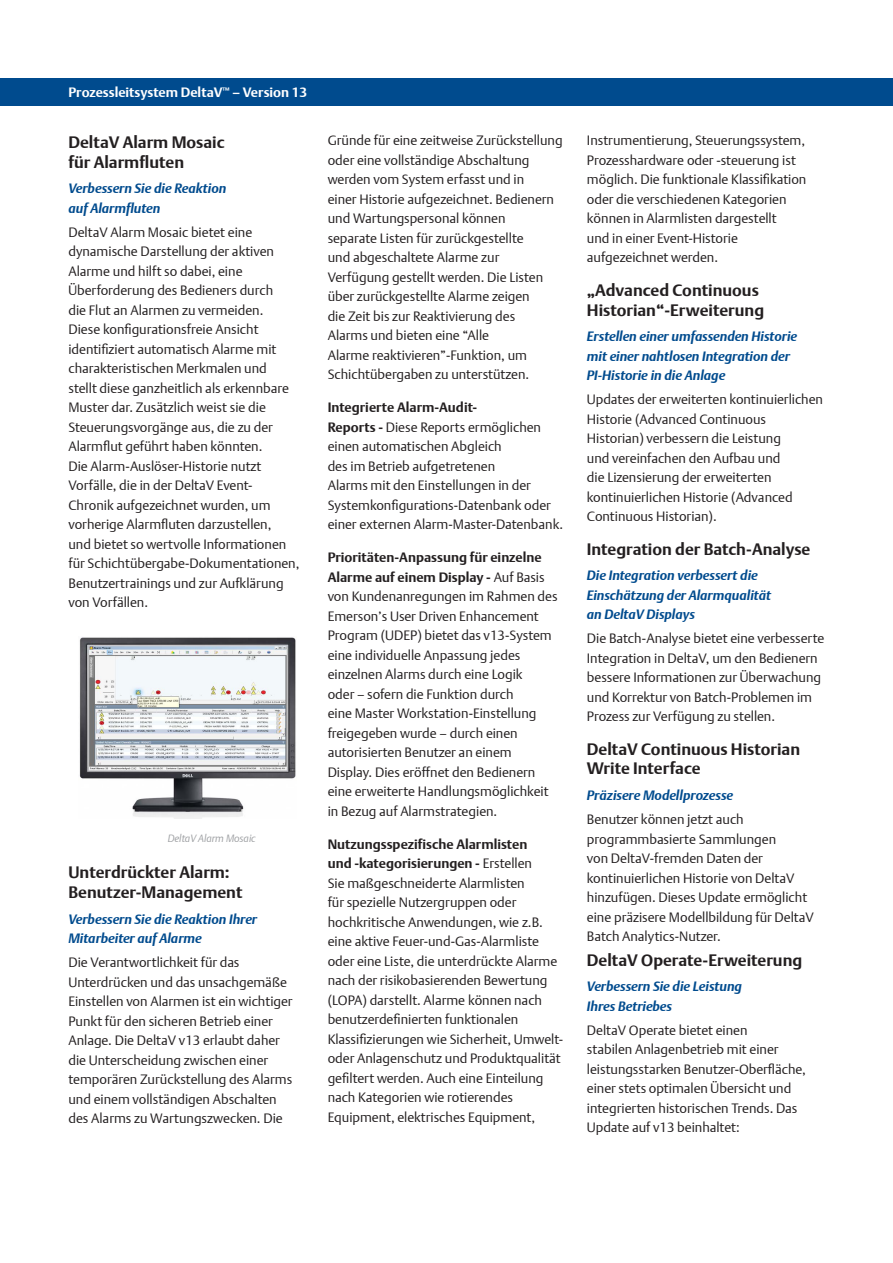
<style>
.page{position:relative;width:893px;height:1263px;background:#fff}
.page>*{position:absolute;margin:0;border:0;box-sizing:border-box;transform-origin:0 0}
.t1{font:700 16.5px/19.8px "DTL Argo T";color:#231f20}
.t2{font:13.5px/19.5px "DTL Argo T Light";color:#231f20}
.t3{font:italic 700 13.5px/19.5px "DTL Argo T";color:#004b8e}
.t4{font:700 13.5px/19.5px "DTL Argo T";color:#231f20}
.t5{font:700 13.5px "DTL Argo T";color:#fff}
.t6{font:italic 10.5px "DTL Argo T Light";color:#9fa1a4}
.s1{font-family:"DTL Argo T";font-weight:700}
.s2{font-family:"DTL Argo T Light";font-weight:400}
</style>
<div class="page">
<div style="left:0;top:78px;width:893px;height:27px;background:#004b8e"></div>
<img style="left:79px;top:637px;width:217px;height:182px">
<p class="t5" style="left:68px;top:84px;width:240px">Prozessleitsystem DeltaV<sup>™</sup> – Version 13</p>
<p class="t1" style="left:68px;top:132px;width:158px">DeltaV Alarm Mosaic für Alarmfluten</p>
<p class="t3" style="left:68px;top:178px;width:159px">Verbessern Sie die Reaktion auf Alarmfluten</p>
<p class="t2" style="left:68px;top:222px;width:233px">DeltaV Alarm Mosaic bietet eine dynamische Darstellung der aktiven Alarme und hilft so dabei, eine Überforderung des Bedieners durch<br>die Flut an Alarmen zu vermeiden.<br>Diese konfigurationsfreie Ansicht identifiziert automatisch Alarme mit charakteristischen Merkmalen und<br>stellt diese ganzheitlich als erkennbare Muster dar. Zusätzlich weist sie die Steuerungsvorgänge aus, die zu der Alarmflut geführt haben könnten.<br>Die Alarm-Auslöser-Historie nutzt Vorfälle, die in der DeltaV Event-Chronik aufgezeichnet wurden, um vorherige Alarmfluten darzustellen,<br>und bietet so wertvolle Informationen für Schichtübergabe-Dokumentationen, Benutzertrainings und zur Aufklärung von Vorfällen.</p>
<p class="t6" style="left:168px;top:832px;width:90px">DeltaV Alarm Mosaic</p>
<p class="t1" style="left:68px;top:862px;width:176px">Unterdrückter Alarm:<br>Benutzer-Management</p>
<p class="t3" style="left:68px;top:909px;width:190px">Verbessern Sie die Reaktion Ihrer<br>Mitarbeiter auf Alarme</p>
<p class="t2" style="left:68px;top:952px;width:226px">Die Verantwortlichkeit für das Unterdrücken und das unsachgemäße Einstellen von Alarmen ist ein wichtiger Punkt für den sicheren Betrieb einer Anlage. Die DeltaV v13 erlaubt daher die Unterscheidung zwischen einer temporären Zurückstellung des Alarms und einem vollständigen Abschalten des Alarms zu Wartungszwecken. Die</p>
<p class="t2" style="left:328px;top:131px;width:237px">Gründe für eine zeitweise Zurückstellung oder eine vollständige Abschaltung werden vom System erfasst und in<br>einer Historie aufgezeichnet. Bedienern und Wartungspersonal können<br>separate Listen für zurückgestellte<br>und abgeschaltete Alarme zur Verfügung gestellt werden. Die Listen über zurückgestellte Alarme zeigen<br>die Zeit bis zur Reaktivierung des<br>Alarms und bieten eine “Alle<br>Alarme reaktivieren”-Funktion, um Schichtübergaben zu unterstützen.</p>
<p class="t4" style="left:328px;top:398px;width:151px">Integrierte Alarm-Audit-</p>
<p class="t2" style="left:328px;top:417px;width:237px"><span class="s1">Reports -</span> Diese Reports ermöglichen einen automatischen Abgleich<br>des im Betrieb aufgetretenen<br>Alarms mit den Einstellungen in der Systemkonfigurations-Datenbank oder einer externen Alarm-Master-Datenbank.</p>
<p class="t4" style="left:328px;top:548px;width:218px">Prioritäten-Anpassung für einzelne<br>Alarme auf einem Display - <span class="s2">Auf Basis</span></p>
<p class="t2" style="left:328px;top:587px;width:232px">von Kundenanregungen im Rahmen des Emerson’s User Driven Enhancement Program (UDEP) bietet das v13-System eine individuelle Anpassung jedes einzelnen Alarms durch eine Logik<br>oder – sofern die Funktion durch<br>eine Master Workstation-Einstellung freigegeben wurde – durch einen autorisierten Benutzer an einem Display. Dies eröffnet den Bedienern eine erweiterte Handlungsmöglichkeit in Bezug auf Alarmstrategien.</p>
<p class="t4" style="left:328px;top:834px;width:206px">Nutzungsspezifische Alarmlisten und -kategorisierungen - <span class="s2">Erstellen</span></p>
<p class="t2" style="left:328px;top:873px;width:237px">Sie maßgeschneiderte Alarmlisten<br>für spezielle Nutzergruppen oder hochkritische Anwendungen, wie z.B. eine aktive Feuer-und-Gas-Alarmliste oder eine Liste, die unterdrückte Alarme nach der risikobasierenden Bewertung (LOPA) darstellt. Alarme können nach benutzerdefinierten funktionalen Klassifizierungen wie Sicherheit, Umwelt&shy;oder Anlagenschutz und Produktqualität gefiltert werden. Auch eine Einteilung nach Kategorien wie rotierendes Equipment, elektrisches Equipment,</p>
<p class="t2" style="left:587px;top:130px;width:221px">Instrumentierung, Steuerungssystem, Prozesshardware oder -steuerung ist möglich. Die funktionale Klassifikation oder die verschiedenen Kategorien können in Alarmlisten dargestellt<br>und in einer Event-Historie aufgezeichnet werden.</p>
<p class="t1" style="left:587px;top:280px;width:179px">„Advanced Continuous<br>Historian“-Erweiterung</p>
<p class="t3" style="left:587px;top:326px;width:212px">Erstellen einer umfassenden Historie mit einer nahtlosen Integration der<br>PI-Historie in die Anlage</p>
<p class="t2" style="left:587px;top:390px;width:238px">Updates der erweiterten kontinuierlichen Historie (Advanced Continuous Historian) verbessern die Leistung<br>und vereinfachen den Aufbau und<br>die Lizensierung der erweiterten kontinuierlichen Historie (Advanced Continuous Historian).</p>
<p class="t1" style="left:587px;top:539px;width:225px">Integration der Batch-Analyse</p>
<p class="t3" style="left:587px;top:565px;width:186px">Die Integration verbessert die<br>Einschätzung der Alarmqualität an DeltaV Displays</p>
<p class="t2" style="left:587px;top:629px;width:239px">Die Batch-Analyse bietet eine verbesserte Integration in DeltaV, um den Bedienern bessere Informationen zur Überwachung und Korrektur von Batch-Problemen im Prozess zur Verfügung zu stellen.</p>
<p class="t1" style="left:587px;top:739px;width:215px">DeltaV Continuous Historian<br>Write Interface</p>
<p class="t3" style="left:587px;top:785px;width:148px">Präzisere Modellprozesse</p>
<p class="t2" style="left:587px;top:809px;width:229px">Benutzer können jetzt auch programmbasierte Sammlungen<br>von DeltaV-fremden Daten der kontinuierlichen Historie von DeltaV hinzufügen. Dieses Update ermöglicht eine präzisere Modellbildung für DeltaV Batch Analytics-Nutzer.</p>
<p class="t1" style="left:587px;top:950px;width:217px">DeltaV Operate-Erweiterung</p>
<p class="t3" style="left:587px;top:976px;width:157px">Verbessern Sie die Leistung<br>Ihres Betriebes</p>
<p class="t2" style="left:587px;top:1020px;width:221px">DeltaV Operate bietet einen<br>stabilen Anlagenbetrieb mit einer leistungsstarken Benutzer-Oberfläche, einer stets optimalen Übersicht und integrierten historischen Trends. Das Update auf v13 beinhaltet:</p>
</div>
